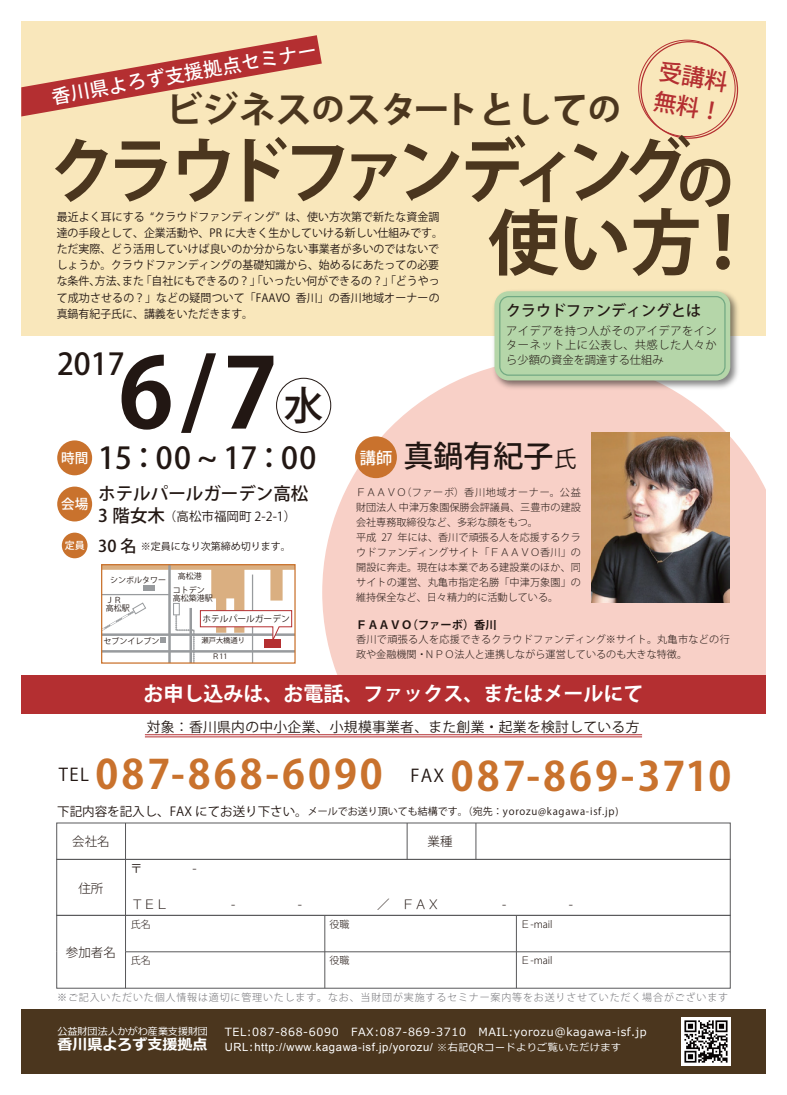
<style>
.page{position:relative;width:787px;height:1095px;background:#fff}
.page>*{position:absolute;margin:0;border:0;box-sizing:border-box;transform-origin:0 0}
.t1{font:700 96.38px "Koz Go Pr 6 N";color:#221713}
.t2{font:700 71.25px "Koz Go Pr 6 N";letter-spacing:-.135em;color:#4b361e;scale:.94 1}
.t3{font:700 71.25px "Koz Go Pr 6 N";letter-spacing:-.135em;color:#4b361e}
.t4{font:700 60px "Koz Go Pr 6 N";color:#4b361e;scale:.94 1}
.t5{font:700 40px "Koz Go Pr 6 N";letter-spacing:.075em;color:#c9722d}
.t6{font:500 39.38px "Koz Go Pr 6 N";color:#221713}
.t7{font:700 36.38px "Koz Go Pr 6 N";color:#4b361e}
.t8{font:500 30px "Koz Go Pr 6 N";color:#221713}
.t9{font:500 23.12px/30.4px "Koz Go Pr 6 N";color:#b42f31}
.t10{font:700 20px "Koz Go Pr 6 N";color:#fff}
.t11{font:500 18.75px "Koz Go Pr 6 N";color:#fff}
.t12{font:500 17.5px/21.2px "Koz Go Pr 6 N";color:#221713}
.t13{font:17.5px "Koz Go Pr 6 N";letter-spacing:.075em;color:#221713}
.t14{font:500 16.25px "Koz Go Pr 6 N";color:#fff}
.t15{font:500 15px "Koz Go Pr 6 N";color:#221713}
.t16{font:13.75px "Koz Go Pr 6 N";letter-spacing:.025em;color:#221713}
.t17{font:500 13.5px "Koz Go Pr 6 N";color:#fff}
.t18{font:12.5px "Koz Go Pr 6 N";color:#221713}
.t19{font:300 12.5px "Koz Go Pr 6 N";color:#221713}
.t20{font:11.25px/16.2px "Koz Go Pr 6 N";color:#221713}
.t21{font:11.25px "Arial";letter-spacing:.05em;color:#fff}
.t22{font:11.25px "Meiryo";letter-spacing:.055em;color:#fff}
.t23{font:300 11.25px/14.4px "Koz Go Pr 6 N";letter-spacing:.04em;color:#221713;text-align:justify}
.t24{font:700 11.25px "Koz Go Pr 6 N";color:#221713}
.t25{font:300 10.12px/15px "Koz Go Pr 6 N";letter-spacing:.01em;color:#221713}
.t26{font:300 10.12px/15px "Koz Go Pr 6 N";letter-spacing:.03em;color:#221713}
.t27{font:10px "Koz Go Pr 6 N";color:#221713}
.t28{font:300 10px "Koz Go Pr 6 N";letter-spacing:.085em;color:#727276}
.t29{font:300 10px "Koz Go Pr 6 N";color:#221713}
.t30{font:10px "Meiryo";color:#fff}
.t31{font:8.75px "Koz Go Pr 6 N";color:#221713}
.t32{font:8px/13.4px "Koz Go Pr 6 N";color:#221713;text-align:center}
.t33{font:7.25px "Koz Go Pr 6 N";color:#221713}
.s1{font-size:32.5px}
.s2{font-weight:500;color:#fff}
.s3{font-weight:500;font-size:16.25px}
.s4{font-weight:400;font-size:22.38px}
.s5{font-size:12.5px}
.s6{font-family:"Meiryo";font-weight:700;font-size:15px}
.s7{font-family:"Meiryo"}
.s8{font-family:"Meiryo";font-size:10px}
</style>
<div class="page">
<div style="left:21px;top:675px;width:744px;height:38px;background:#b42f31"></div>
<div style="left:21px;top:21px;width:744px;height:314px;background:#f9e7bb"></div>
<svg style="left:322px;top:368px;width:443px;height:307px;background:#f8d6ce"></svg>
<div style="left:21px;top:1009px;width:744px;height:65px;background:#4b361e"></div>
<img style="left:681px;top:1017px;width:49px;height:49px">
<svg style="left:56px;top:915px;width:675px;height:37px"></svg>
<hr style="left:516px;top:952px;width:1px;height:36px;background:#59595b">
<hr style="left:516px;top:915px;width:1px;height:37px;background:#59595b">
<hr style="left:324px;top:952px;width:1px;height:36px;background:#59595b">
<hr style="left:324px;top:915px;width:1px;height:37px;background:#59595b">
<div style="left:56px;top:859px;width:674px;height:57px;border:1px solid #59595b"></div>
<hr style="left:407px;top:823px;width:1px;height:36px;background:#59595b">
<hr style="left:475px;top:823px;width:1px;height:36px;background:#59595b">
<hr style="left:125px;top:823px;width:1px;height:92px;background:#59595b">
<hr style="left:125px;top:915px;width:1px;height:37px;background:#59595b">
<svg style="left:103px;top:566px;width:191px;height:4px"></svg>
<hr style="left:168px;top:565px;width:3px;height:98px;background:#989b9e">
<svg style="left:103px;top:570px;width:191px;height:92px"></svg>
<div style="left:101px;top:564px;width:195px;height:100px;border:1px solid #c9722d"></div>
<hr style="left:125px;top:952px;width:1px;height:36px;background:#59595b">
<svg style="left:21px;top:35px;width:301px;height:81px"></svg>
<img style="left:591px;top:433px;width:139px;height:169px">
<div style="left:276px;top:378px;width:55px;height:55px;border:1px solid #221713;border-radius:50%"></div>
<div style="left:57px;top:440px;width:35px;height:35px;background:#c9722d;border-radius:50%"></div>
<div style="left:57px;top:487px;width:35px;height:34px;background:#c9722d;border-radius:50%"></div>
<div style="left:355px;top:436px;width:42px;height:42px;background:#c9722d;border-radius:50%"></div>
<hr style="left:145px;top:734px;width:497px;height:1px;background:#b42f31">
<hr style="left:145px;top:736px;width:497px;height:1px;background:#b42f31">
<div style="left:62px;top:533px;width:25px;height:25px;background:#c9722d;border-radius:50%"></div>
<img style="left:489px;top:291px;width:253px;height:101px">
<div style="left:494px;top:291px;width:236px;height:89px;background:#b5d6a9;border-radius:14px"></div>
<div style="left:499px;top:296px;width:226px;height:80px;border:1px solid #72a983;border-radius:9px"></div>
<h3 class="t11" style="left:50px;top:86px;width:270px;rotate:-10deg">香川県よろず支援拠点セミナー</h3>
<h2 class="t2" style="left:49px;top:131px;width:683px">クラウドファンディング</h2>
<h3 class="t9" style="left:662px;top:56px;width:71px;rotate:10deg">受講料無料！</h3>
<h3 class="t7" style="left:166px;top:89px;width:456px">ビジネス<span class="s1">の</span>スタートとして<span class="s1">の</span></h3>
<h3 class="t4" style="left:677px;top:149px;width:61px">の</h3>
<h2 class="t3" style="left:488px;top:203px;width:272px">使い方！</h2>
<p class="t20" style="left:57px;top:208px;width:388px">最近よく耳にする “クラウドファンディング” は、使い方次第で新たな資金調達の手段として、企業活動や、PR に大きく生かしていける新しい仕組みです。ただ実際、どう活用していけば良いのか分からない事業者が多いのではないでしょうか。クラウドファンディングの基礎知識から、始めるにあたっての必要な条件、方法、また「自社にもできるの？」「いったい何ができるの？」「どうやって成功させるの？」などの疑問ついて「FAAVO 香川」の香川地域オーナーの真鍋有紀子氏に、講義をいただきます。</p>
<h1 class="t1" style="left:118px;top:339px;width:161px">6/7</h1>
<h3 class="t15" style="left:506px;top:302px;width:196px">クラウドファンディングとは</h3>
<p class="t23" style="left:506px;top:324px;width:212px">アイデアを持つ人がそのアイデアをインターネット上に公表し、共感した人々から少額の資金を調達する仕組み</p>
<h3 class="t8" style="left:57px;top:347px;width:69px">2017</h3>
<h3 class="t6" style="left:284px;top:383px;width:41px">水</h3>
<p class="t17" style="left:61px;top:451px;width:29px">時間</p>
<p class="t17" style="left:61px;top:497px;width:29px">会場</p>
<h3 class="t8" style="left:98px;top:441px;width:220px">15：00 ~ 17：00</h3>
<h3 class="t12" style="left:98px;top:484px;width:211px">ホテルパールガーデン高松<br>3 階女木</h3>
<p class="t18" style="left:164px;top:510px;width:134px">（高松市福岡町 2-2-1）</p>
<p class="t27" style="left:65px;top:541px;width:227px"><span class="s2">定員</span> <span class="s3">30 名</span> ※定員になり次第締め切ります。</p>
<p class="t32" style="left:173px;top:570px;width:34px">高松港コトデン</p>
<p class="t32" style="left:110px;top:574px;width:58px">シンボルタワー</p>
<p class="t32" style="left:106px;top:593px;width:18px">ＪＲ</p>
<p class="t32" style="left:173px;top:591px;width:42px">高松築港駅</p>
<p class="t32" style="left:106px;top:601px;width:26px">高松駅</p>
<p class="t32" style="left:103px;top:634px;width:58px">セブンイレブン</p>
<p class="t33" style="left:201px;top:636px;width:45px">瀬戸大橋通り</p>
<p class="t33" style="left:212px;top:653px;width:17px">Ｒ11</p>
<p class="t31" style="left:202px;top:614px;width:89px">ホテルパールガーデン</p>
<h3 class="t14" style="left:360px;top:448px;width:34px">講師</h3>
<h3 class="t8" style="left:403px;top:439px;width:175px">真鍋有紀子<span class="s4">氏</span></h3>
<p class="t25" style="left:356px;top:485px;width:226px">ＦＡＡＶＯ（ファーボ）香川地域オーナー。公益財団法人 中津万象園保勝会評議員、三豊市の建設会社専務取締役など、多彩な顔をもつ。<br>平成 27 年には、香川で頑張る人を応援するクラウドファンディングサイト「ＦＡＡＶＯ香川」の開設に奔走。現在は本業である建設業のほか、同サイトの運営、丸亀市指定名勝「中津万象園」の維持保全など、日々精力的に活動している。</p>
<p class="t24" style="left:356px;top:619px;width:142px">ＦＡＡＶＯ（ファーボ）香川</p>
<p class="t26" style="left:356px;top:632px;width:375px">香川で頑張る人を応援できるクラウドファンディング※サイト。丸亀市などの行政や金融機関・ＮＰＯ法人と連携しながら運営しているのも大きな特徴。</p>
<h3 class="t10" style="left:143px;top:682px;width:501px">お申し込みは、お電話、ファックス、またはメールにて</h3>
<p class="t16" style="left:147px;top:719px;width:494px">対象：香川県内の中小企業、小規模事業者、また創業・起業を検討している方</p>
<h3 class="t13" style="left:59px;top:764px;width:31px">TEL</h3>
<h3 class="t5" style="left:96px;top:752px;width:289px">087-868-6090</h3>
<h3 class="t13" style="left:410px;top:766px;width:35px">FAX</h3>
<h3 class="t5" style="left:451px;top:754px;width:282px">087-869-3710</h3>
<p class="t27" style="left:57px;top:806px;width:572px"><span class="s5">下記内容を記入し、FAX にてお送り下さい。</span>メールでお送り頂いても結構です。（宛先：yorozu@kagawa-isf.jp)　</p>
<p class="t19" style="left:72px;top:834px;width:39px">会社名</p>
<p class="t19" style="left:427px;top:834px;width:26px">業種</p>
<p class="t19" style="left:78px;top:881px;width:27px">住所</p>
<p class="t19" style="left:66px;top:945px;width:51px">参加者名</p>
<p class="t29" style="left:131px;top:919px;width:21px">氏名</p>
<p class="t29" style="left:329px;top:919px;width:21px">役職</p>
<p class="t29" style="left:520px;top:919px;width:34px">Ｅ-mail</p>
<p class="t29" style="left:131px;top:955px;width:21px">氏名</p>
<p class="t29" style="left:329px;top:955px;width:21px">役職</p>
<p class="t29" style="left:520px;top:955px;width:34px">Ｅ-mail</p>
<p class="t28" style="left:57px;top:992px;width:672px">※ご記入いただいた個人情報は適切に管理いたします。なお、当財団が実施するセミナー案内等をお送りさせていただく場合がございます</p>
<p class="t30" style="left:57px;top:1024px;width:152px">公益財団法人かがわ産業支援財団</p>
<p class="t22" style="left:225px;top:1024px;width:423px">TEL:087-868-6090 FAX:087-869-3710 MAIL:yorozu@kagawa-isf.jp</p>
<p class="t21" style="left:57px;top:1039px;width:565px"><span class="s6">香川県よろず支援拠点</span> URL<span class="s7">:</span>http://www.kagawa-isf.jp/yorozu/ <span class="s8">※右記QRコードよりご覧いただけます</span></p>
</div>
